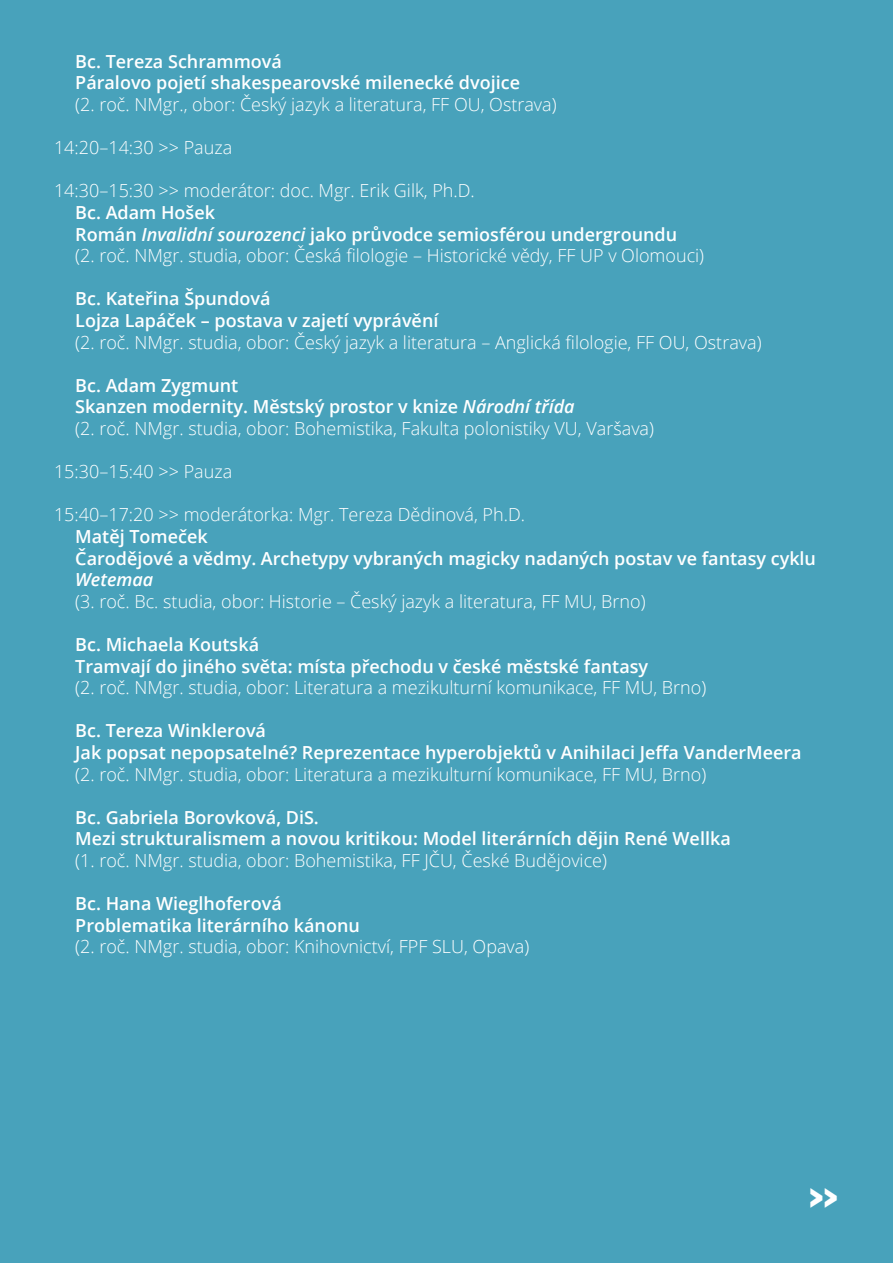
<style>
.page{position:relative;width:893px;height:1263px;background:#fff}
.page>*{position:absolute;margin:0;border:0;box-sizing:border-box;transform-origin:0 0}
.t1{font:800 31.5px "AXIS";color:#fff}
.t2{font:300 18px/21.6px "Open Sans";color:#fff}
.t3{font:600 18px/21.6px "Open Sans";color:#fff}
.t4{font:italic 600 18px "Open Sans";color:#fff}
.s1{font-weight:600}
.s2{font-weight:600;font-style:italic}
</style>
<div class="page">
<div style="left:13px;top:0;width:880px;height:1263px;background:#48a2bb"></div>
<div style="left:0;top:0;width:13px;height:1263px;background:#48a2bb"></div>
<p class="t3" style="left:75px;top:50px;width:446px">Bc. Tereza Schrammová<br>Páralovo pojetí shakespearovské milenecké dvojice</p>
<p class="t2" style="left:75px;top:93px;width:483px">(2. roč. NMgr., obor: Český jazyk a literatura, FF OU, Ostrava)</p>
<p class="t2" style="left:54px;top:136px;width:180px">14:20–14:30 &gt;&gt; Pauza</p>
<p class="t2" style="left:54px;top:180px;width:422px">14:30–15:30 &gt;&gt; moderátor: doc. Mgr. Erik Gilk, Ph.D.</p>
<p class="t2" style="left:75px;top:201px;width:630px"><span class="s1">Bc. Adam Hošek<br>Román</span> <span class="s2">Invalidní sourozenci</span> <span class="s1">jako průvodce semiosférou undergroundu<br></span>(2. roč. NMgr. studia, obor: Česká filologie – Historické vědy, FF UP v Olomouci)</p>
<p class="t3" style="left:75px;top:288px;width:365px">Bc. Kateřina Špundová<br>Lojza Lapáček – postava v zajetí vyprávění</p>
<p class="t2" style="left:75px;top:331px;width:688px">(2. roč. NMgr. studia, obor: Český jazyk a literatura – Anglická filologie, FF OU, Ostrava)</p>
<p class="t2" style="left:75px;top:374px;width:580px"><span class="s1">Bc. Adam Zygmunt<br>Skanzen modernity. Městský prostor v knize</span> <span class="s2">Národní třída<br></span>(2. roč. NMgr. studia, obor: Bohemistika, Fakulta polonistiky VU, Varšava)</p>
<p class="t2" style="left:54px;top:460px;width:180px">15:30–15:40 &gt;&gt; Pauza</p>
<p class="t2" style="left:54px;top:504px;width:473px">15:40–17:20 &gt;&gt; moderátorka: Mgr. Tereza Dědinová, Ph.D.</p>
<p class="t3" style="left:75px;top:525px;width:742px">Matěj Tomeček<br>Čarodějové a vědmy. Archetypy vybraných magicky nadaných postav ve fantasy cyklu</p>
<p class="t4" style="left:75px;top:567px;width:80px">Wetemaa</p>
<p class="t2" style="left:75px;top:590px;width:572px">(3. roč. Bc. studia, obor: Historie – Český jazyk a literatura, FF MU, Brno)</p>
<p class="t3" style="left:75px;top:633px;width:574px">Bc. Michaela Koutská<br>Tramvají do jiného světa: místa přechodu v české městské fantasy</p>
<p class="t2" style="left:75px;top:676px;width:633px">(2. roč. NMgr. studia, obor: Literatura a mezikulturní komunikace, FF MU, Brno)</p>
<p class="t3" style="left:75px;top:720px;width:728px">Bc. Tereza Winklerová<br>Jak popsat nepopsatelné? Reprezentace hyperobjektů v Anihilaci Jeffa VanderMeera</p>
<p class="t2" style="left:75px;top:763px;width:633px">(2. roč. NMgr. studia, obor: Literatura a mezikulturní komunikace, FF MU, Brno)</p>
<p class="t3" style="left:75px;top:806px;width:657px">Bc. Gabriela Borovková, DiS.<br>Mezi strukturalismem a novou kritikou: Model literárních dějin René Wellka</p>
<p class="t2" style="left:75px;top:849px;width:533px">(1. roč. NMgr. studia, obor: Bohemistika, FF JČU, České Budějovice)</p>
<p class="t3" style="left:75px;top:892px;width:286px">Bc. Hana Wieglhoferová<br>Problematika literárního kánonu</p>
<p class="t2" style="left:75px;top:936px;width:456px">(2. roč. NMgr. studia, obor: Knihovnictví, FPF SLU, Opava)</p>
<h1 class="t1" style="left:809px;top:1177px;width:30px">&gt;&gt;</h1>
</div>
